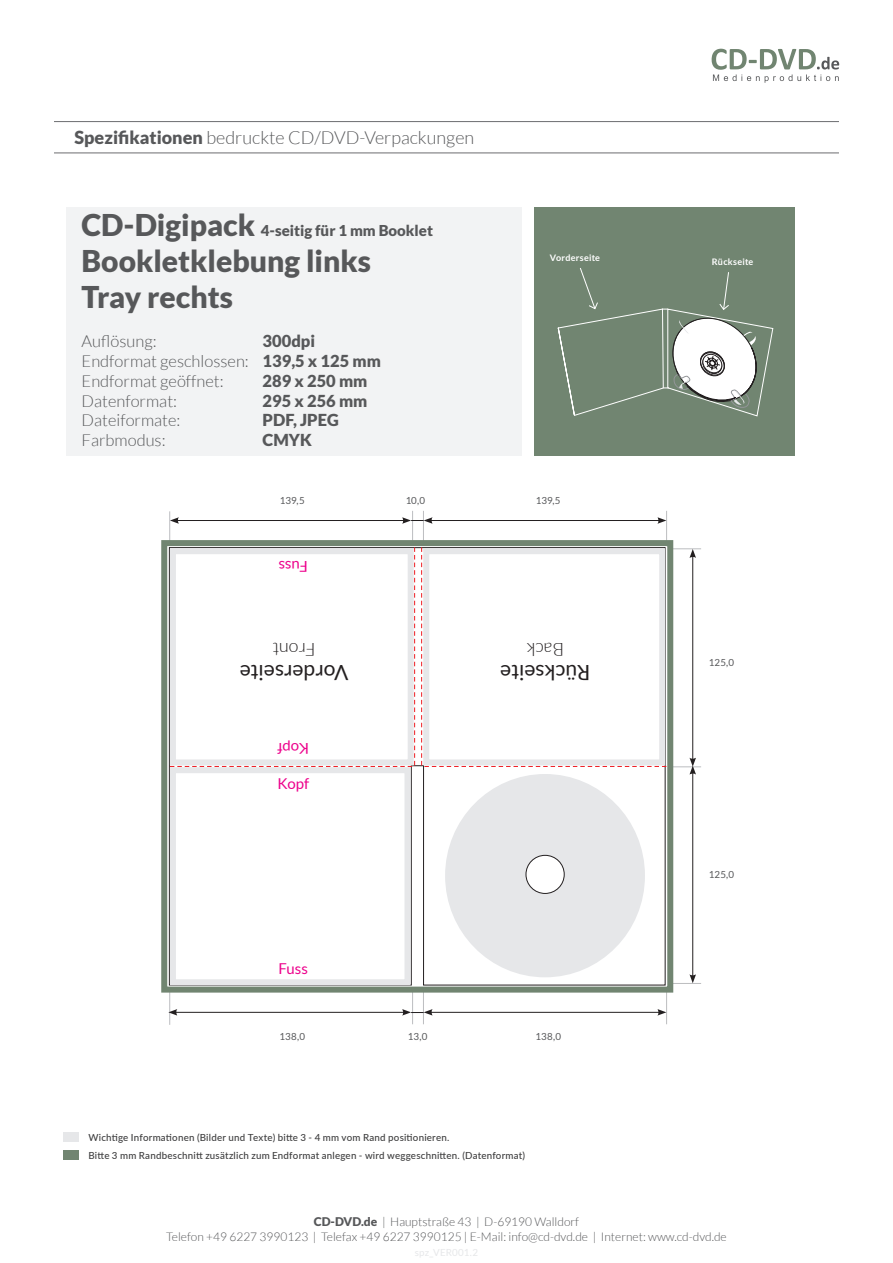
<style>
.page{position:relative;width:893px;height:1263px;background:#fff}
.page>*{position:absolute;margin:0;border:0;box-sizing:border-box;transform-origin:0 0}
.t1{font:900 30px/36px "Lato";color:#57585a}
.t2{font:21px "Lato";color:#231f20}
.t3{font:300 18px "Lato";color:#57585a}
.t4{font:300 18px "Lato";color:#231f20}
.t5{font:300 16.5px/19.8px "Lato";color:#57585a}
.t6{font:900 16.5px "Lato";color:#57585a}
.t7{font:900 15px "Lato";color:#57585a}
.t8{font:15px "Lato";color:#ed028c}
.t9{font:300 12px/15px "Lato";color:#57585a;text-align:center}
.t10{font:500 9.75px "Lato";letter-spacing:.02em;color:#3e3e3f}
.t11{font:9.75px "Lato";letter-spacing:.005em;color:#57585a}
.t12{font:700 9px "Lato";letter-spacing:.025em;color:#fff}
.s1{font-weight:900}
.s2{font-size:30px}
</style>
<div class="page">
<svg style="left:169px;top:547px;width:496px;height:438px"></svg>
<svg style="left:170px;top:547px;width:245px;height:220px"></svg>
<svg style="left:421px;top:547px;width:245px;height:220px"></svg>
<hr style="left:671px;top:548px;width:30px;height:1px;background:#bcbdc0">
<hr style="left:671px;top:766px;width:30px;height:1px;background:#bcbdc0">
<hr style="left:671px;top:983px;width:30px;height:1px;background:#bcbdc0">
<hr style="left:169px;top:990px;width:1px;height:35px;background:#bcbdc0">
<hr style="left:169px;top:511px;width:1px;height:32px;background:#bcbdc0">
<hr style="left:666px;top:989px;width:1px;height:35px;background:#bcbdc0">
<hr style="left:666px;top:511px;width:1px;height:31px;background:#bcbdc0">
<hr style="left:423px;top:989px;width:1px;height:35px;background:#bcbdc0">
<hr style="left:423px;top:511px;width:1px;height:31px;background:#bcbdc0">
<hr style="left:412px;top:989px;width:1px;height:35px;background:#bcbdc0">
<hr style="left:412px;top:511px;width:1px;height:31px;background:#bcbdc0">
<div style="left:445px;top:774px;width:200px;height:203px;background:#e6e7e9;border-radius:50%"></div>
<div style="left:526px;top:855px;width:38px;height:38px;background:#fff;border-radius:50%"></div>
<div style="left:526px;top:855px;width:38px;height:39px;border:1px solid #231f20;border-radius:50%"></div>
<div style="left:170px;top:548px;width:244px;height:217px;border:6px solid #e6e7e9"></div>
<div style="left:170px;top:767px;width:240px;height:218px;border:6px solid #e6e7e9"></div>
<div style="left:423px;top:548px;width:242px;height:217px;border:6px solid #e6e7e9"></div>
<div style="left:161px;top:540px;width:512px;height:452px;border:6px solid #718571"></div>
<div style="left:534px;top:207px;width:261px;height:249px;background:#718571"></div>
<svg style="left:558px;top:268px;width:215px;height:148px"></svg>
<div style="left:63px;top:1150px;width:16px;height:10px;background:#718571"></div>
<div style="left:63px;top:1132px;width:16px;height:10px;background:#e6e7e9"></div>
<svg style="left:712px;top:49px;width:127px;height:34px"></svg>
<hr style="left:54px;top:153px;width:785px;height:1px;background:#6c6d70">
<hr style="left:54px;top:121px;width:785px;height:1px;background:#6c6d70">
<div style="left:67px;top:207px;width:455px;height:249px;background:#f2f3f4"></div>
<hr style="left:692px;top:555px;width:1px;height:205px;background:#231f20">
<svg style="left:689px;top:549px;width:7px;height:9px"></svg>
<hr style="left:692px;top:772px;width:1px;height:205px;background:#231f20">
<svg style="left:689px;top:758px;width:7px;height:16px"></svg>
<svg style="left:689px;top:974px;width:7px;height:9px"></svg>
<hr style="left:175px;top:1012px;width:230px;height:1px;background:#231f20">
<svg style="left:168px;top:1009px;width:9px;height:6px"></svg>
<hr style="left:176px;top:520px;width:229px;height:1px;background:#231f20">
<svg style="left:170px;top:517px;width:9px;height:7px"></svg>
<hr style="left:430px;top:1012px;width:230px;height:1px;background:#231f20">
<svg style="left:657px;top:1009px;width:9px;height:6px"></svg>
<hr style="left:430px;top:520px;width:230px;height:1px;background:#231f20">
<svg style="left:657px;top:517px;width:9px;height:7px"></svg>
<svg style="left:402px;top:517px;width:31px;height:7px"></svg>
<svg style="left:402px;top:1009px;width:31px;height:6px"></svg>
<h3 class="t3" style="left:74px;top:128px;width:401px"><span class="s1">Spezifikationen</span> bedruckte CD/DVD-Verpackungen</h3>
<h3 class="t7" style="left:82px;top:221px;width:353px"><span class="s2">CD-Digipack</span> 4-seitig für 1 mm Booklet</h3>
<h1 class="t1" style="left:82px;top:242px;width:291px">Bookletklebung links<br>Tray rechts</h1>
<h3 class="t5" style="left:82px;top:331px;width:76px">Auflösung:</h3>
<h3 class="t5" style="left:82px;top:331px;width:301px;text-indent:181px"><span class="s1">300dpi<br></span>Endformat geschlossen: <span class="s1">139,5 x 125 mm<br></span>Endformat geöffnet:</h3>
<h3 class="t6" style="left:263px;top:371px;width:106px">289 x 250 mm</h3>
<h3 class="t5" style="left:82px;top:391px;width:97px">Datenformat:</h3>
<h3 class="t6" style="left:263px;top:391px;width:106px">295 x 256 mm</h3>
<h3 class="t5" style="left:82px;top:411px;width:100px">Dateiformate:</h3>
<h3 class="t6" style="left:263px;top:411px;width:78px">PDF, JPEG</h3>
<h3 class="t5" style="left:82px;top:430px;width:86px">Farbmodus:</h3>
<h3 class="t6" style="left:263px;top:430px;width:51px">CMYK</h3>
<p class="t12" style="left:550px;top:253px;width:52px">Vorderseite</p>
<p class="t11" style="left:280px;top:495px;width:26px">139,5</p>
<p class="t11" style="left:536px;top:495px;width:26px">139,5</p>
<p class="t11" style="left:406px;top:495px;width:21px">10,0</p>
<h3 class="t8" style="left:308px;top:574px;width:31px;rotate:-180deg">Fuss</h3>
<h3 class="t4" style="left:315px;top:659px;width:44px;rotate:-180deg">Front</h3>
<h2 class="t2" style="left:348px;top:684px;width:110px;rotate:-180deg">Vorderseite</h2>
<h3 class="t8" style="left:309px;top:757px;width:33px;rotate:-180deg">Kopf</h3>
<h3 class="t8" style="left:277px;top:775px;width:33px">Kopf</h3>
<h3 class="t4" style="left:564px;top:659px;width:39px;rotate:-180deg">Back</h3>
<h2 class="t2" style="left:591px;top:684px;width:92px;rotate:-180deg">Rückseite</h2>
<h3 class="t8" style="left:279px;top:960px;width:31px">Fuss</h3>
<p class="t11" style="left:279px;top:1031px;width:27px">138,0</p>
<p class="t11" style="left:408px;top:1031px;width:21px">13,0</p>
<p class="t10" style="left:88px;top:1130px;width:363px">Wichtige Informationen (Bilder und Texte) bitte 3 - 4 mm vom Rand positionieren.</p>
<p class="t11" style="left:535px;top:1031px;width:27px">138,0</p>
<p class="t10" style="left:88px;top:1148px;width:438px">Bitte 3 mm Randbeschnitt zusätzlich zum Endformat anlegen - wird weggeschnitten. (Datenformat)</p>
<p class="t12" style="left:712px;top:257px;width:43px">Rückseite</p>
<p class="t11" style="left:709px;top:657px;width:27px">125,0</p>
<p class="t11" style="left:709px;top:869px;width:27px">125,0</p>
<p class="t9" style="left:166px;top:1214px;width:562px"><span class="s1">CD-DVD.de</span> | Hauptstraße 43 | D-69190 Walldorf<br>Telefon +49 6227 3990123 | Telefax +49 6227 3990125 | E-Mail: info@cd-dvd.de | Internet: www.cd-dvd.de</p>
</div>
